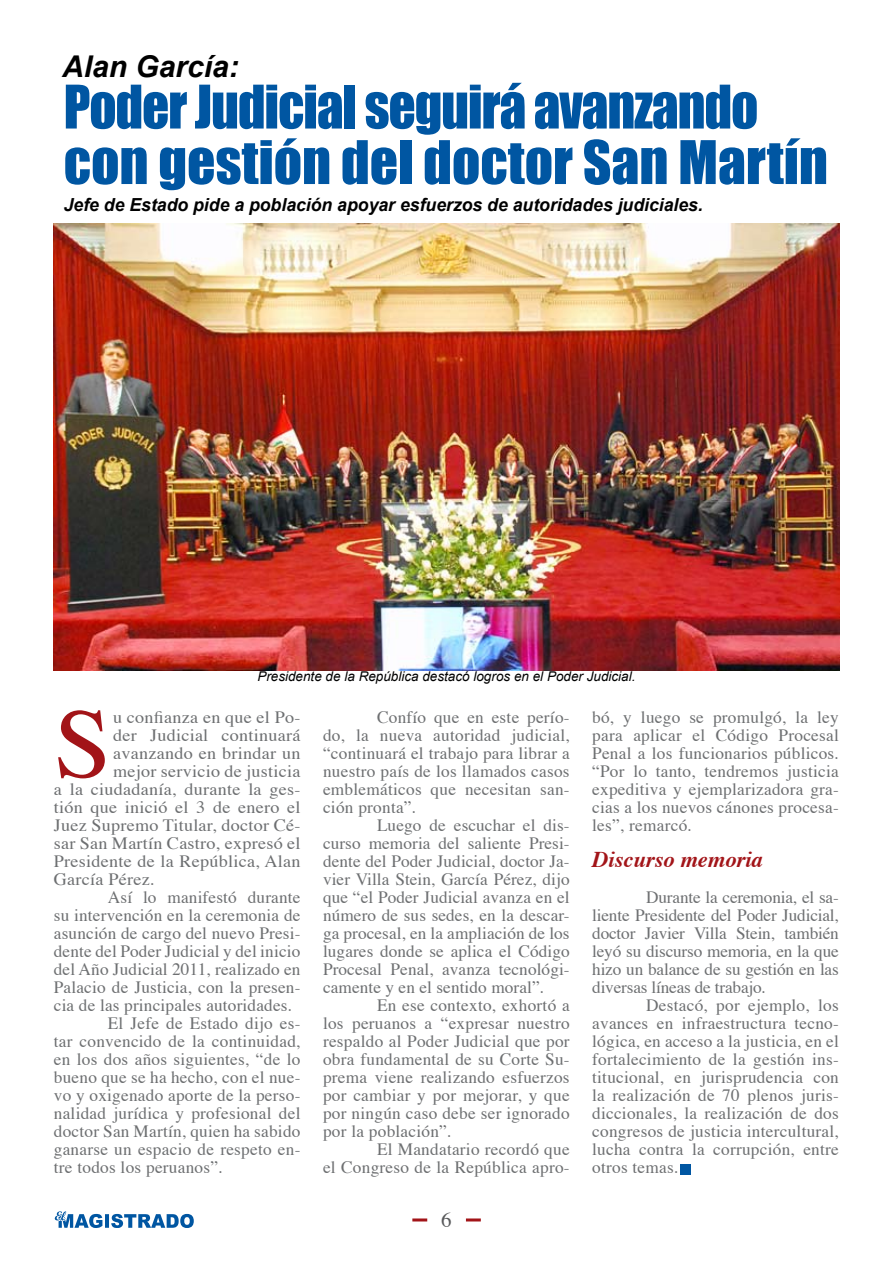
<style>
.page{position:relative;width:893px;height:1263px;background:#fff}
.page>*{position:absolute;margin:0;border:0;box-sizing:border-box;transform-origin:0 0}
.t1{font:98.85px "Times";color:#a21418;scale:1.05 1}
.t2{font:55.5px/55.5px "Impact";letter-spacing:-.02em;color:#0056a2;scale:.96 1}
.t3{font:italic 700 30px "Arial";color:#000}
.t4{font:italic 700 22.5px "Times";color:#a21418}
.t5{font:21px "Times";color:#58595b}
.t6{font:italic 700 18px "Arial";color:#000}
.t7{font:17.25px/18px "Times";letter-spacing:.015em;color:#6d6f71;text-align:justify}
.t8{font:17.25px "Times";letter-spacing:.015em;color:#6d6f71;scale:1.05 1}
.t9{font:italic 13.5px "Arial";color:#000}
</style>
<div class="page">
<hr style="left:466px;top:1218px;width:15px;height:3px;background:#a21418">
<hr style="left:412px;top:1218px;width:15px;height:3px;background:#a21418">
<hr style="left:105px;top:1214px;width:4px;height:14px;background:#0056a2">
<svg style="left:111px;top:1214px;width:83px;height:14px"></svg>
<svg style="left:54px;top:1211px;width:48px;height:17px"></svg>
<img style="left:53px;top:224px;width:787px;height:446px">
<div style="left:680px;top:1164px;width:11px;height:10px;background:#0056a2"></div>
<h3 class="t3" style="left:62px;top:47px;width:178px">Alan García:</h3>
<h2 class="t2" style="left:64px;top:79px;width:798px">Poder Judicial seguirá avanzando con gestión del doctor San Martín</h2>
<p class="t6" style="left:64px;top:193px;width:641px">Jefe de Estado pide a población apoyar esfuerzos de autoridades judiciales.</p>
<p class="t9" style="left:257px;top:668px;width:380px">Presidente de la República destacó logros en el Poder Judicial.</p>
<h1 class="t1" style="left:54px;top:651px;width:56px">S</h1>
<p class="t8" style="left:113px;top:701px;width:180px">u confianza en que el Po-</p>
<p class="t8" style="left:113px;top:719px;width:180px">der Judicial continuará</p>
<p class="t8" style="left:113px;top:737px;width:180px">avanzando en brindar un</p>
<p class="t8" style="left:113px;top:755px;width:180px">mejor servicio de justicia</p>
<p class="t8" style="left:54px;top:773px;width:236px">a la ciudadanía, durante la ges-</p>
<p class="t8" style="left:54px;top:791px;width:236px">tión que inició el 3 de enero el</p>
<p class="t8" style="left:54px;top:809px;width:236px">Juez Supremo Titular, doctor Cé-</p>
<p class="t8" style="left:54px;top:827px;width:236px">sar San Martín Castro, expresó el</p>
<p class="t8" style="left:54px;top:845px;width:236px">Presidente de la República, Alan</p>
<p class="t8" style="left:54px;top:863px;width:98px">García Pérez.</p>
<p class="t7" style="left:108px;top:887px;width:194px">Así lo manifestó durante</p>
<p class="t7" style="left:54px;top:905px;width:248px">su intervención en la ceremonia de</p>
<p class="t7" style="left:54px;top:923px;width:248px">asunción de cargo del nuevo Presi-</p>
<p class="t7" style="left:54px;top:941px;width:248px">dente del Poder Judicial y del inicio</p>
<p class="t7" style="left:54px;top:959px;width:248px">del Año Judicial 2011, realizado en</p>
<p class="t7" style="left:54px;top:977px;width:248px">Palacio de Justicia, con la presen-</p>
<p class="t7" style="left:54px;top:995px;width:240px">cia de las principales autoridades.</p>
<p class="t7" style="left:108px;top:1013px;width:194px">El Jefe de Estado dijo es-</p>
<p class="t7" style="left:54px;top:1031px;width:248px">tar convencido de la continuidad,</p>
<p class="t7" style="left:54px;top:1049px;width:248px">en los dos años siguientes, “de lo</p>
<p class="t7" style="left:54px;top:1067px;width:248px">bueno que se ha hecho, con el nue-</p>
<p class="t7" style="left:54px;top:1085px;width:248px">vo y oxigenado aporte de la perso-</p>
<p class="t7" style="left:54px;top:1103px;width:248px">nalidad jurídica y profesional del</p>
<p class="t7" style="left:54px;top:1121px;width:248px">doctor San Martín, quien ha sabido</p>
<p class="t7" style="left:54px;top:1139px;width:248px">ganarse un espacio de respeto en-</p>
<p class="t7" style="left:54px;top:1157px;width:170px">tre todos los peruanos”.</p>
<p class="t7" style="left:323px;top:707px;width:248px;text-indent:54px">Confío que en este perío&shy;do, la nueva autoridad judicial, “continuará el trabajo para librar a nuestro país de los llamados casos emblemáticos que necesitan san&shy;ción pronta”.</p>
<p class="t7" style="left:323px;top:815px;width:248px;text-indent:54px">Luego de escuchar el dis&shy;curso memoria del saliente Presi&shy;dente del Poder Judicial, doctor Ja&shy;vier Villa Stein, García Pérez, dijo que “el Poder Judicial avanza en el número de sus sedes, en la descar&shy;ga procesal, en la ampliación de los lugares donde se aplica el Código Procesal Penal, avanza tecnológi&shy;camente y en el sentido moral”.</p>
<p class="t7" style="left:323px;top:994px;width:248px;text-indent:54px">En ese contexto, exhortó a los peruanos a “expresar nuestro respaldo al Poder Judicial que por obra fundamental de su Corte Su&shy;prema viene realizando esfuerzos por cambiar y por mejorar, y que por ningún caso debe ser ignorado por la población”.</p>
<p class="t7" style="left:323px;top:1138px;width:248px;text-align:right">El Mandatario recordó que<br>el Congreso de la República apro-</p>
<p class="t5" style="left:441px;top:1200px;width:12px">6</p>
<p class="t7" style="left:592px;top:706px;width:248px">bó, y luego se promulgó, la ley para aplicar el Código Procesal Penal a los funcionarios públicos. “Por lo tanto, tendremos justicia expeditiva y ejemplarizadora gra&shy;cias a los nuevos cánones procesa&shy;les”, remarcó.</p>
<h3 class="t4" style="left:592px;top:838px;width:172px">Discurso memoria</h3>
<p class="t7" style="left:592px;top:887px;width:248px;text-indent:54px">Durante la ceremonia, el sa&shy;liente Presidente del Poder Judicial, doctor Javier Villa Stein, también leyó su discurso memoria, en la que hizo un balance de su gestión en las diversas líneas de trabajo.</p>
<p class="t7" style="left:592px;top:995px;width:248px;text-indent:54px">Destacó, por ejemplo, los avances en infraestructura tecno&shy;lógica, en acceso a la justicia, en el fortalecimiento de la gestión ins&shy;titucional, en jurisprudencia con la realización de 70 plenos juris&shy;diccionales, la realización de dos congresos de justicia intercultural, lucha contra la corrupción, entre otros temas.</p>
</div>
